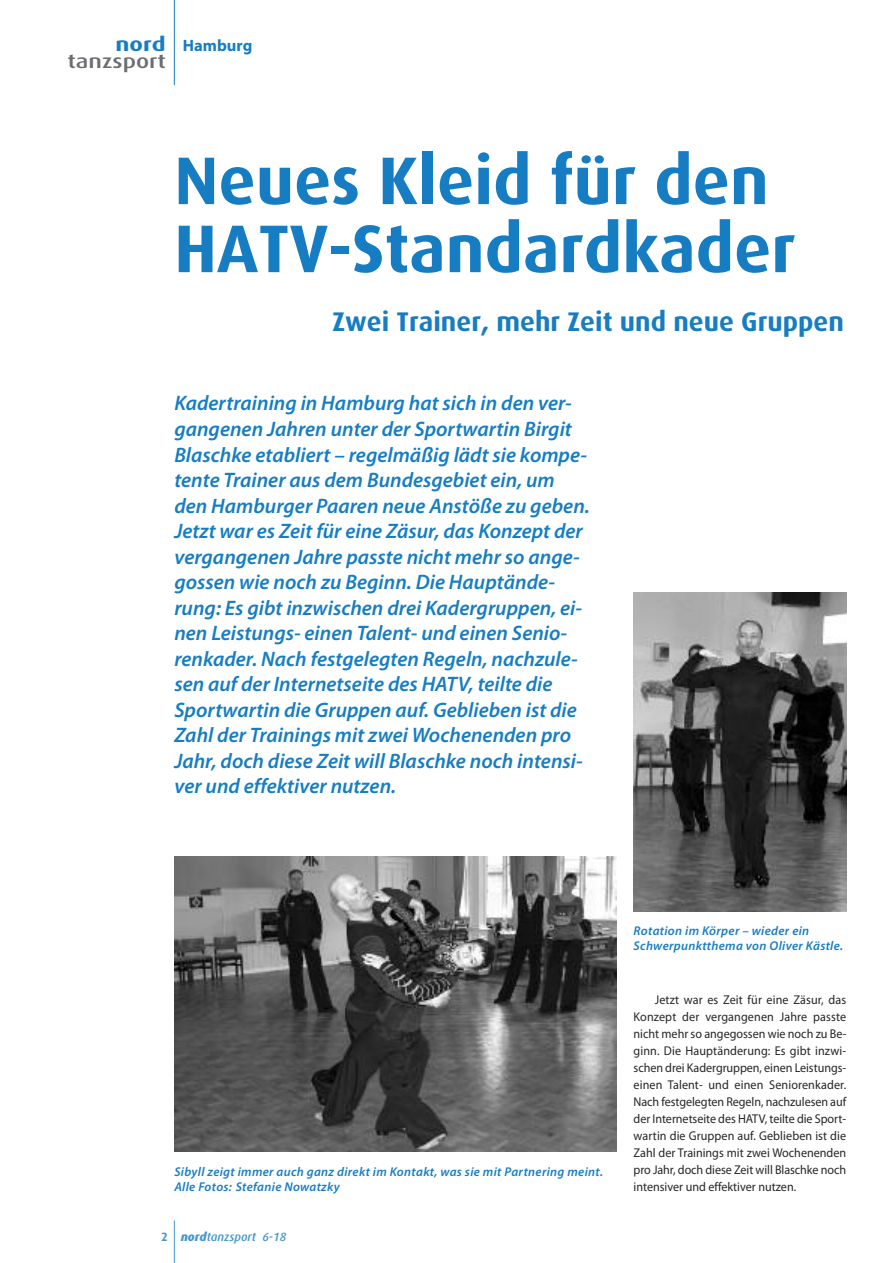
<style>
.page{position:relative;width:893px;height:1263px;background:#fff}
.page>*{position:absolute;margin:0;border:0;box-sizing:border-box;transform-origin:0 0}
.t1{font:700 67.5px/68.1px "Dax";color:#177dc2}
.t2{font:700 27px "Dax";color:#177dc2}
.t3{font:italic 600 21px/25.5px "Myriad Pro";color:#177dc2}
.t4{font:500 19.5px "Dax";color:#6c6d70;scale:1.25 1}
.t5{font:700 19.5px "Dax";color:#177dc2;scale:1.25 1}
.t6{font:700 16.5px "Myriad Pro";color:#177dc2}
.t7{font:12.75px/17px "Myriad Pro";letter-spacing:-.005em;color:#272526;text-align:justify;scale:.95 1}
.t8{font:italic 600 12.75px/14.9px "Myriad Pro";letter-spacing:.025em;color:#177dc2}
.t9{font:italic 500 12px "Dax";color:#4697ce}
.s1{font-weight:700;font-style:normal}
.s2{font-weight:800}
</style>
<div class="page">
<hr style="left:174px;top:1220px;width:1px;height:43px;background:#4697ce">
<hr style="left:174px;top:0;width:1px;height:85px;background:#177dc2">
<img style="left:174px;top:857px;width:443px;height:295px">
<img style="left:634px;top:593px;width:212px;height:318px">
<p class="t5" style="left:116px;top:33px;width:42px">nord</p>
<p class="t4" style="left:68px;top:50px;width:80px">tanzsport</p>
<p class="t6" style="left:183px;top:39px;width:71px">Hamburg</p>
<h1 class="t1" style="left:174px;top:147px;width:623px">Neues Kleid für den<br>HATV-Standardkader</h1>
<p class="t2" style="left:332px;top:306px;width:513px">Zwei Trainer, mehr Zeit und neue Gruppen</p>
<p class="t3" style="left:174px;top:392px;width:417px">Kadertraining in Hamburg hat sich in den ver&shy;gangenen Jahren unter der Sportwartin Birgit Blaschke etabliert – regelmäßig lädt sie kompe&shy;tente Trainer aus dem Bundesgebiet ein, um den Hamburger Paaren neue Anstöße zu geben.<br>Jetzt war es Zeit für eine Zäsur, das Konzept der vergangenen Jahre passte nicht mehr so ange&shy;gossen wie noch zu Beginn. Die Hauptände&shy;rung: Es gibt inzwischen drei Kadergruppen, ei&shy;nen Leistungs- einen Talent- und einen Senio&shy;renkader. Nach festgelegten Regeln, nachzule&shy;sen auf der Internetseite des HATV, teilte die Sportwartin die Gruppen auf. Geblieben ist die Zahl der Trainings mit zwei Wochenenden pro Jahr, doch diese Zeit will Blaschke noch intensi&shy;ver und effektiver nutzen.</p>
<p class="t8" style="left:174px;top:1165px;width:430px">Sibyll zeigt immer auch ganz direkt im Kontakt, was sie mit Partnering meint.<br>Alle Fotos: Stefanie Nowatzky</p>
<p class="t8" style="left:634px;top:924px;width:211px">Rotation im Körper – wieder ein<br>Schwerpunktthema von Oliver Kästle.</p>
<p class="t7" style="left:634px;top:992px;width:226px;text-indent:21px">Jetzt war es Zeit für eine Zäsur, das Konzept der vergangenen Jahre passte nicht mehr so angegossen wie noch zu Be&shy;ginn. Die Hauptänderung: Es gibt inzwi&shy;schen drei Kadergruppen, einen Leistungs&shy;einen Talent- und einen Seniorenkader.<br>Nach festgelegten Regeln, nachzulesen auf der Internetseite des HATV, teilte die Sport&shy;wartin die Gruppen auf. Geblieben ist die Zahl der Trainings mit zwei Wochenenden pro Jahr, doch diese Zeit will Blaschke noch intensiver und effektiver nutzen.</p>
<p class="t9" style="left:161px;top:1230px;width:127px"><span class="s1">2</span> <span class="s2">nord</span>tanzsport 6-18</p>
</div>
